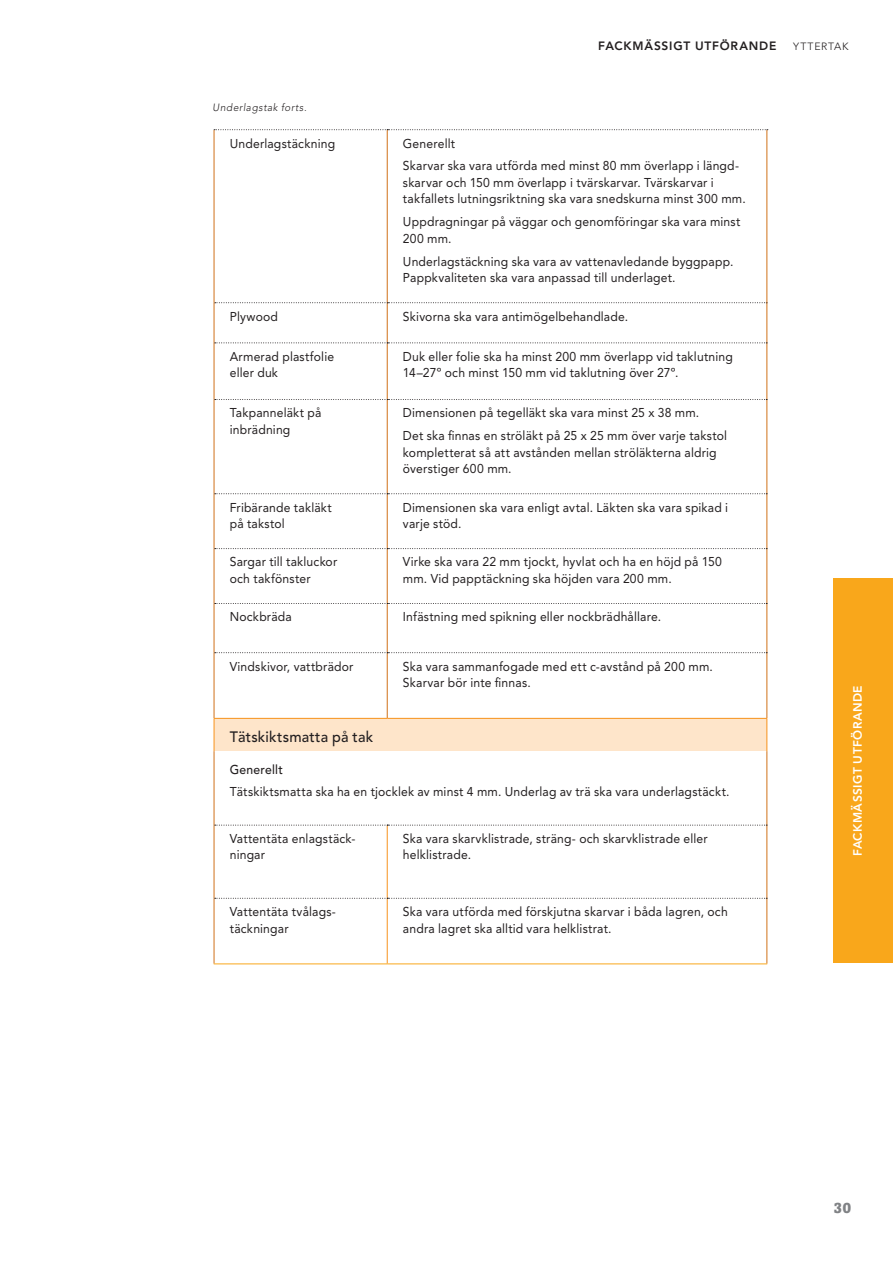
<style>
.page{position:relative;width:893px;height:1263px;background:#fff}
.page>*{position:absolute;margin:0;border:0;box-sizing:border-box;transform-origin:0 0}
.Rubrik_4_x{font:500 15px "Avenir LT Std";letter-spacing:.015em;color:#231f20;scale:.96 1}
.t1{font:900 15px "Amasis MT Std";color:#808285}
.H-spalt_bröd{font:12.75px/16.5px "Avenir LT Std";letter-spacing:.015em;color:#231f20;scale:.95 1}
.V-spalt_bröd{font:12.75px/16.5px "Avenir LT Std";letter-spacing:.015em;color:#231f20;scale:.95 1}
.BRÖDTEXT_i_ruta{font:12.75px "Avenir LT Std";letter-spacing:.015em;color:#231f20;scale:.95 1}
.BRÖDTEXT_i_ruta-2{font:500 12.75px "Avenir LT Std";letter-spacing:.02em;color:#231f20;scale:.95 1}
.HUVUD{font:800 12px "Avenir LT Std";letter-spacing:.065em;color:#231f20}
.Flik{font:800 12px "Avenir LT Std";letter-spacing:.035em;color:#fff}
.RUTA_Rubrik_3{font:italic 300 10.5px "Avenir LT Std";letter-spacing:.06em;color:#231f20;scale:.95 1}
.HUVUD-2{font:300 10.5px "Avenir LT Std";letter-spacing:.07em;color:#231f20}
</style>
<div class="page">
<div style="left:214px;top:718px;width:553px;height:33px;background:#fee5ca"></div>
<hr style="left:214px;top:303px;width:1px;height:40px;background:#d07118">
<hr style="left:387px;top:303px;width:1px;height:39px;background:#d07118">
<hr style="left:766px;top:303px;width:1px;height:40px;background:#d07118">
<hr style="left:214px;top:343px;width:1px;height:56px;background:#d07118">
<hr style="left:387px;top:343px;width:1px;height:56px;background:#d07118">
<hr style="left:766px;top:343px;width:1px;height:56px;background:#d07118">
<hr style="left:214px;top:399px;width:1px;height:95px;background:#d07118">
<hr style="left:387px;top:400px;width:1px;height:93px;background:#d07118">
<hr style="left:766px;top:399px;width:1px;height:95px;background:#d07118">
<hr style="left:214px;top:494px;width:1px;height:55px;background:#d07118">
<hr style="left:387px;top:494px;width:1px;height:54px;background:#d07118">
<hr style="left:766px;top:494px;width:1px;height:55px;background:#d07118">
<hr style="left:214px;top:549px;width:1px;height:54px;background:#d07118">
<hr style="left:387px;top:549px;width:1px;height:54px;background:#d07118">
<hr style="left:766px;top:549px;width:1px;height:54px;background:#d07118">
<hr style="left:214px;top:603px;width:1px;height:50px;background:#d07118">
<hr style="left:387px;top:604px;width:1px;height:48px;background:#d07118">
<hr style="left:766px;top:603px;width:1px;height:50px;background:#d07118">
<hr style="left:214px;top:653px;width:1px;height:65px;background:#d07118">
<hr style="left:387px;top:653px;width:1px;height:65px;background:#d07118">
<hr style="left:766px;top:653px;width:1px;height:65px;background:#d07118">
<svg style="left:215px;top:342px;width:552px;height:1px"></svg>
<svg style="left:215px;top:399px;width:552px;height:1px"></svg>
<svg style="left:215px;top:493px;width:552px;height:1px"></svg>
<svg style="left:215px;top:548px;width:552px;height:1px"></svg>
<svg style="left:215px;top:603px;width:552px;height:1px"></svg>
<svg style="left:215px;top:652px;width:552px;height:1px"></svg>
<hr style="left:214px;top:751px;width:1px;height:74px;background:#d07118">
<hr style="left:766px;top:751px;width:1px;height:74px;background:#d07118">
<hr style="left:214px;top:825px;width:1px;height:73px;background:#d07118">
<hr style="left:766px;top:825px;width:1px;height:73px;background:#d07118">
<hr style="left:214px;top:898px;width:1px;height:65px;background:#d07118">
<hr style="left:766px;top:898px;width:1px;height:65px;background:#d07118">
<hr style="left:387px;top:825px;width:1px;height:73px;background:#f7931d">
<hr style="left:387px;top:899px;width:1px;height:64px;background:#f7931d">
<svg style="left:215px;top:898px;width:552px;height:1px"></svg>
<svg style="left:214px;top:129px;width:554px;height:1px"></svg>
<svg style="left:215px;top:302px;width:551px;height:1px"></svg>
<hr style="left:214px;top:130px;width:1px;height:173px;background:#d07118">
<hr style="left:387px;top:130px;width:1px;height:172px;background:#d07118">
<hr style="left:766px;top:130px;width:1px;height:173px;background:#d07118">
<svg style="left:215px;top:825px;width:552px;height:1px"></svg>
<hr style="left:214px;top:963px;width:173px;height:1px;background:#f9a71b">
<hr style="left:387px;top:963px;width:380px;height:1px;background:#f9a71b">
<hr style="left:214px;top:718px;width:173px;height:1px;background:#f7931d">
<hr style="left:387px;top:718px;width:380px;height:1px;background:#f7931d">
<hr style="left:214px;top:719px;width:1px;height:32px;background:#f7931d">
<hr style="left:766px;top:719px;width:1px;height:32px;background:#f7931d">
<div style="left:833px;top:578px;width:60px;height:385px;background:#f9a71b"></div>
<p class="RUTA_Rubrik_3" style="left:213px;top:101px;width:100px">Underlagstak forts.</p>
<p class="HUVUD" style="left:598px;top:38px;width:180px">FACKMÄSSIGT UTFÖRANDE</p>
<p class="HUVUD-2" style="left:793px;top:40px;width:57px">YTTERTAK</p>
<p class="V-spalt_bröd" style="left:230px;top:135px;width:112px">Underlagstäckning</p>
<p class="H-spalt_bröd" style="left:403px;top:135px;width:56px">Generellt</p>
<p class="H-spalt_bröd" style="left:403px;top:158px;width:362px">Skarvar ska vara utförda med minst 80 mm överlapp i längd&shy;skarvar och 150 mm överlapp i tvärskarvar. Tvärskarvar i takfallets lutningsriktning ska vara snedskurna minst 300 mm.</p>
<p class="H-spalt_bröd" style="left:403px;top:214px;width:357px">Uppdragningar på väggar och genomföringar ska vara minst<br>200 mm.</p>
<p class="H-spalt_bröd" style="left:403px;top:253px;width:349px">Underlagstäckning ska vara av vattenavledande byggpapp.<br>Pappkvaliteten ska vara anpassad till underlaget.</p>
<p class="V-spalt_bröd" style="left:230px;top:308px;width:52px">Plywood</p>
<p class="H-spalt_bröd" style="left:403px;top:308px;width:239px">Skivorna ska vara antimögelbehandlade.</p>
<p class="V-spalt_bröd" style="left:230px;top:348px;width:111px">Armerad plastfolie eller duk</p>
<p class="H-spalt_bröd" style="left:403px;top:348px;width:349px">Duk eller folie ska ha minst 200 mm överlapp vid taklutning<br>14–27º och minst 150 mm vid taklutning över 27º.</p>
<p class="V-spalt_bröd" style="left:230px;top:405px;width:98px">Takpanneläkt på inbrädning</p>
<p class="H-spalt_bröd" style="left:403px;top:405px;width:313px">Dimensionen på tegelläkt ska vara minst 25 x 38 mm.</p>
<p class="H-spalt_bröd" style="left:403px;top:428px;width:343px">Det ska finnas en ströläkt på 25 x 25 mm över varje takstol kompletterat så att avstånden mellan ströläkterna aldrig överstiger 600 mm.</p>
<p class="V-spalt_bröd" style="left:230px;top:499px;width:109px">Fribärande takläkt på takstol</p>
<p class="H-spalt_bröd" style="left:403px;top:499px;width:344px">Dimensionen ska vara enligt avtal. Läkten ska vara spikad i varje stöd.</p>
<p class="V-spalt_bröd" style="left:230px;top:554px;width:115px">Sargar till takluckor och takfönster</p>
<p class="H-spalt_bröd" style="left:403px;top:554px;width:337px">Virke ska vara 22 mm tjockt, hyvlat och ha en höjd på 150 mm. Vid papptäckning ska höjden vara 200 mm.</p>
<p class="V-spalt_bröd" style="left:230px;top:609px;width:67px">Nockbräda</p>
<p class="H-spalt_bröd" style="left:403px;top:609px;width:273px">Infästning med spikning eller nockbrädhållare.</p>
<p class="V-spalt_bröd" style="left:230px;top:658px;width:132px">Vindskivor, vattbrädor</p>
<p class="H-spalt_bröd" style="left:403px;top:658px;width:328px">Ska vara sammanfogade med ett c-avstånd på 200 mm.<br>Skarvar bör inte finnas.</p>
<p class="Rubrik_4_x" style="left:230px;top:729px;width:151px">Tätskiktsmatta på tak</p>
<p class="BRÖDTEXT_i_ruta-2" style="left:230px;top:762px;width:57px">Generellt</p>
<p class="BRÖDTEXT_i_ruta" style="left:230px;top:785px;width:527px">Tätskiktsmatta ska ha en tjocklek av minst 4 mm. Underlag av trä ska vara underlagstäckt.</p>
<p class="V-spalt_bröd" style="left:230px;top:830px;width:134px">Vattentäta enlagstäck&shy;ningar</p>
<p class="H-spalt_bröd" style="left:403px;top:830px;width:322px">Ska vara skarvklistrade, sträng- och skarvklistrade eller helklistrade.</p>
<p class="V-spalt_bröd" style="left:230px;top:903px;width:113px">Vattentäta tvålags&shy;täckningar</p>
<p class="H-spalt_bröd" style="left:403px;top:903px;width:343px">Ska vara utförda med förskjutna skarvar i båda lagren, och andra lagret ska alltid vara helklistrat.</p>
<p class="Flik" style="left:850px;top:856px;width:172px;rotate:-90deg">FACKMÄSSIGT UTFÖRANDE</p>
<p class="t1" style="left:833px;top:1198px;width:19px">30</p>
</div>
